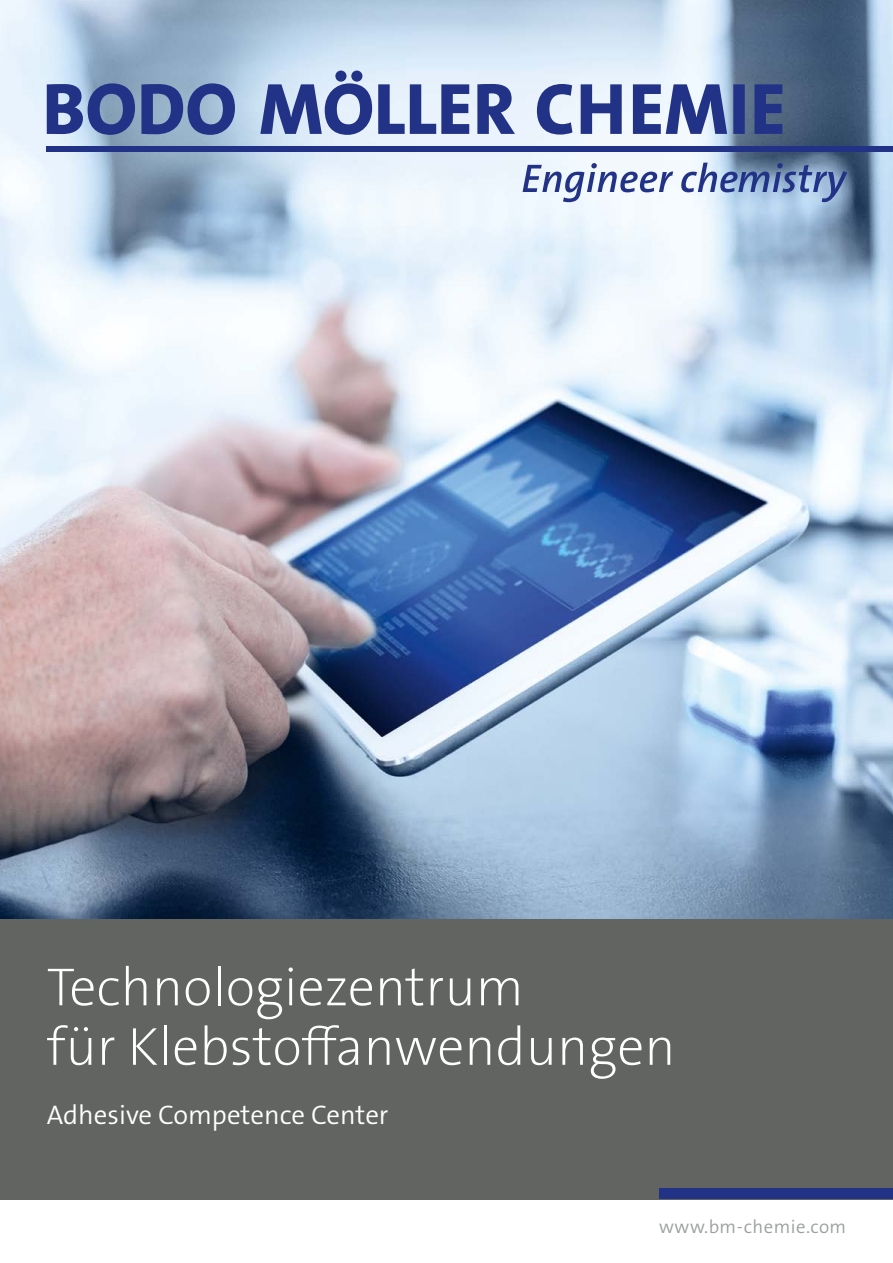
<style>
.page{position:relative;width:893px;height:1263px;background:#fff}
.page>*{position:absolute;margin:0;border:0;box-sizing:border-box;transform-origin:0 0}
.t1{font:200 54px/59.6px "The Sans Os F";color:#fff}
.t2{font:300 27px "The Sans Os F";color:#fff}
.t3{font:300 18.75px "The Sans Os F";letter-spacing:.025em;color:#9ba09f}
</style>
<div class="page">
<div style="left:0;top:0;width:893px;height:1199px;background:#616461"></div>
<div style="left:659px;top:1188px;width:234px;height:11px;background:#223387"></div>
<img style="left:0;top:0;width:893px;height:918px">
<svg style="left:47px;top:71px;width:735px;height:64px;background:#8394c0"></svg>
<div style="left:47px;top:146px;width:846px;height:6px;background:#223387"></div>
<svg style="left:523px;top:163px;width:324px;height:39px;background:#a3b3d3"></svg>
<p class="t1" style="left:47px;top:958px;width:630px">Technologiezentrum<br>für Klebstoffanwendungen</p>
<p class="t2" style="left:47px;top:1098px;width:343px">Adhesive Competence Center</p>
<p class="t3" style="left:659px;top:1215px;width:189px">www.bm-chemie.com</p>
</div>
